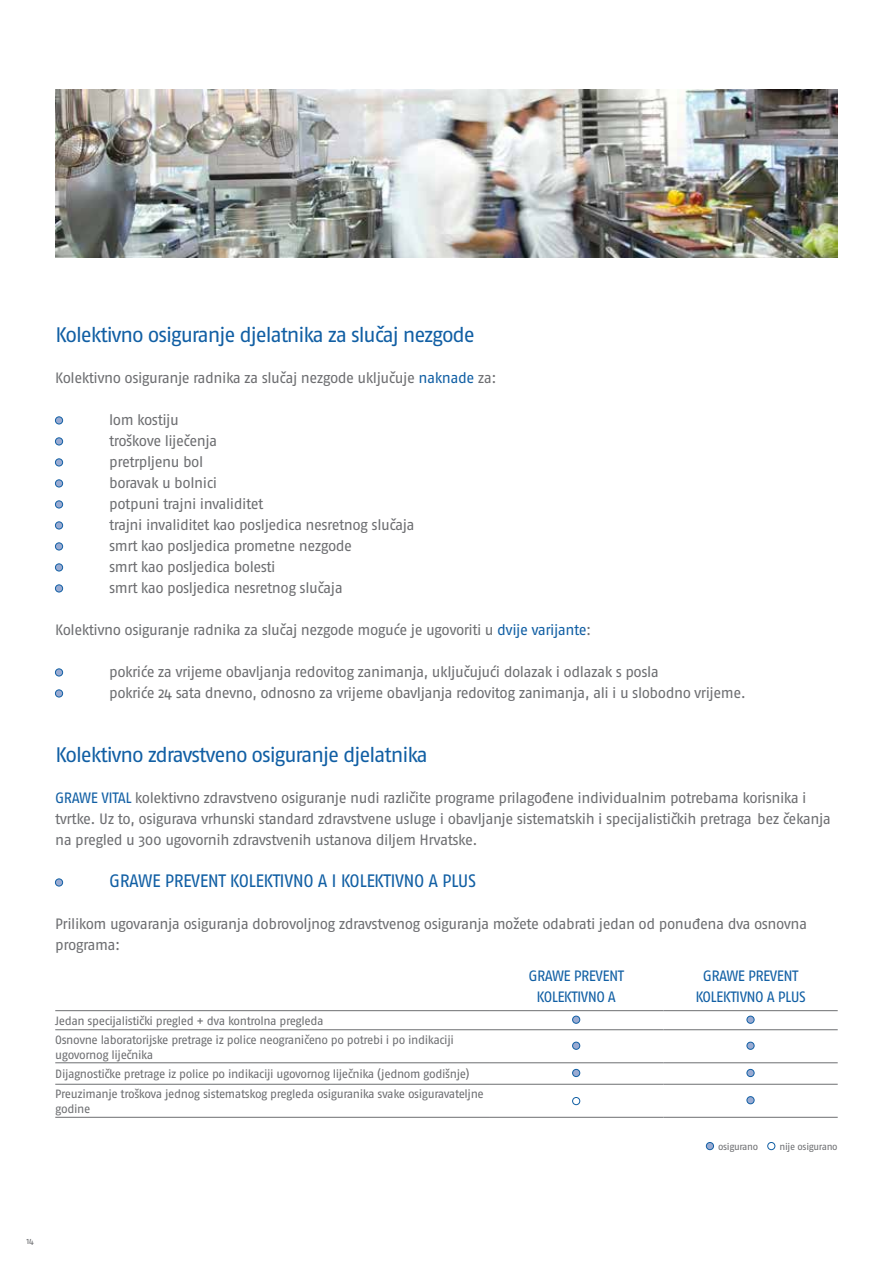
<style>
.page{position:relative;width:893px;height:1263px;background:#fff}
.page>*{position:absolute;margin:0;border:0;box-sizing:border-box;transform-origin:0 0}
.t1{font:21px "Fago Pro";letter-spacing:-.05em;color:#115fa4}
.t2{font:18px "Fago Pro";letter-spacing:-.03em;color:#115fa4}
.t3{font:15px/21px "Fago Pro";letter-spacing:-.03em;color:#6d6e71}
.t4{font:15px/21px "Fago Pro";letter-spacing:-.04em;color:#115fa4;text-align:center}
.t5{font:12px/19.8px "Fago Pro";letter-spacing:-.035em;color:#6d6e71}
.t6{font:9.75px "Fago Pro";letter-spacing:-.03em;color:#6d6e71}
.t7{font:9px "Fago Pro";color:#6d6e71}
.s1{color:#115fa4}
</style>
<div class="page">
<div style="left:55px;top:417px;width:8px;height:7px;background:#9aabd2;border-radius:50%"></div>
<div style="left:55px;top:417px;width:8px;height:7px;border:1px solid #115fa4;border-radius:50%"></div>
<div style="left:55px;top:438px;width:8px;height:7px;background:#9aabd2;border-radius:50%"></div>
<div style="left:55px;top:438px;width:8px;height:7px;border:1px solid #115fa4;border-radius:50%"></div>
<div style="left:55px;top:459px;width:8px;height:7px;background:#9aabd2;border-radius:50%"></div>
<div style="left:55px;top:459px;width:8px;height:7px;border:1px solid #115fa4;border-radius:50%"></div>
<div style="left:55px;top:480px;width:8px;height:7px;background:#9aabd2;border-radius:50%"></div>
<div style="left:55px;top:480px;width:8px;height:7px;border:1px solid #115fa4;border-radius:50%"></div>
<div style="left:55px;top:501px;width:8px;height:7px;background:#9aabd2;border-radius:50%"></div>
<div style="left:55px;top:501px;width:8px;height:7px;border:1px solid #115fa4;border-radius:50%"></div>
<div style="left:55px;top:522px;width:8px;height:7px;background:#9aabd2;border-radius:50%"></div>
<div style="left:55px;top:522px;width:8px;height:7px;border:1px solid #115fa4;border-radius:50%"></div>
<div style="left:55px;top:543px;width:8px;height:7px;background:#9aabd2;border-radius:50%"></div>
<div style="left:55px;top:543px;width:8px;height:7px;border:1px solid #115fa4;border-radius:50%"></div>
<div style="left:55px;top:564px;width:8px;height:7px;background:#9aabd2;border-radius:50%"></div>
<div style="left:55px;top:564px;width:8px;height:7px;border:1px solid #115fa4;border-radius:50%"></div>
<div style="left:55px;top:585px;width:8px;height:7px;background:#9aabd2;border-radius:50%"></div>
<div style="left:55px;top:585px;width:8px;height:7px;border:1px solid #115fa4;border-radius:50%"></div>
<div style="left:55px;top:669px;width:8px;height:7px;background:#9aabd2;border-radius:50%"></div>
<div style="left:55px;top:669px;width:8px;height:7px;border:1px solid #115fa4;border-radius:50%"></div>
<div style="left:55px;top:690px;width:8px;height:7px;background:#9aabd2;border-radius:50%"></div>
<div style="left:55px;top:690px;width:8px;height:7px;border:1px solid #115fa4;border-radius:50%"></div>
<div style="left:55px;top:879px;width:8px;height:7px;background:#9aabd2;border-radius:50%"></div>
<div style="left:55px;top:879px;width:8px;height:7px;border:1px solid #115fa4;border-radius:50%"></div>
<img style="left:55px;top:89px;width:783px;height:168px">
<hr style="left:55px;top:1084px;width:434px;height:1px;background:#6d6e71">
<hr style="left:55px;top:1117px;width:434px;height:1px;background:#6d6e71">
<hr style="left:489px;top:1062px;width:174px;height:1px;background:#6d6e71">
<hr style="left:663px;top:1062px;width:175px;height:1px;background:#6d6e71">
<hr style="left:489px;top:1084px;width:174px;height:1px;background:#6d6e71">
<hr style="left:663px;top:1084px;width:175px;height:1px;background:#6d6e71">
<hr style="left:55px;top:1029px;width:434px;height:1px;background:#6d6e71">
<hr style="left:489px;top:1029px;width:174px;height:1px;background:#6d6e71">
<hr style="left:663px;top:1029px;width:175px;height:1px;background:#6d6e71">
<hr style="left:55px;top:1062px;width:434px;height:1px;background:#6d6e71">
<hr style="left:489px;top:1117px;width:174px;height:1px;background:#6d6e71">
<hr style="left:663px;top:1117px;width:175px;height:1px;background:#6d6e71">
<hr style="left:55px;top:1010px;width:434px;height:1px;background:#6d6e71">
<hr style="left:489px;top:1010px;width:174px;height:1px;background:#6d6e71">
<hr style="left:663px;top:1010px;width:175px;height:1px;background:#6d6e71">
<div style="left:573px;top:1016px;width:7px;height:7px;background:#9aabd2;border-radius:50%"></div>
<div style="left:572px;top:1016px;width:8px;height:7px;border:1px solid #115fa4;border-radius:50%"></div>
<div style="left:747px;top:1016px;width:7px;height:7px;background:#9aabd2;border-radius:50%"></div>
<div style="left:747px;top:1016px;width:7px;height:7px;border:1px solid #115fa4;border-radius:50%"></div>
<div style="left:573px;top:1042px;width:7px;height:7px;background:#9aabd2;border-radius:50%"></div>
<div style="left:572px;top:1042px;width:8px;height:7px;border:1px solid #115fa4;border-radius:50%"></div>
<div style="left:747px;top:1042px;width:7px;height:7px;background:#9aabd2;border-radius:50%"></div>
<div style="left:747px;top:1042px;width:7px;height:7px;border:1px solid #115fa4;border-radius:50%"></div>
<div style="left:573px;top:1069px;width:7px;height:7px;background:#9aabd2;border-radius:50%"></div>
<div style="left:572px;top:1069px;width:8px;height:8px;border:1px solid #115fa4;border-radius:50%"></div>
<div style="left:747px;top:1069px;width:7px;height:7px;background:#9aabd2;border-radius:50%"></div>
<div style="left:747px;top:1069px;width:7px;height:8px;border:1px solid #115fa4;border-radius:50%"></div>
<div style="left:572px;top:1097px;width:8px;height:8px;border:1px solid #115fa4;border-radius:50%"></div>
<div style="left:747px;top:1097px;width:7px;height:7px;background:#9aabd2;border-radius:50%"></div>
<div style="left:747px;top:1096px;width:7px;height:8px;border:1px solid #115fa4;border-radius:50%"></div>
<div style="left:706px;top:1142px;width:7px;height:8px;background:#9aabd2;border-radius:50%"></div>
<div style="left:706px;top:1142px;width:8px;height:8px;border:1px solid #115fa4;border-radius:50%"></div>
<div style="left:767px;top:1142px;width:8px;height:8px;border:1px solid #115fa4;border-radius:50%"></div>
<h1 class="t1" style="left:55px;top:322px;width:421px">Kolektivno osiguranje djelatnika za slučaj nezgode</h1>
<p class="t3" style="left:55px;top:368px;width:443px">Kolektivno osiguranje radnika za slučaj nezgode uključuje <span class="s1">naknade</span> za:</p>
<p class="t3" style="left:109px;top:410px;width:307px">lom kostiju<br>troškove liječenja<br>pretrpljenu bol<br>boravak u bolnici<br>potpuni trajni invaliditet<br>trajni invaliditet kao posljedica nesretnog slučaja smrt kao posljedica prometne nezgode<br>smrt kao posljedica bolesti<br>smrt kao posljedica nesretnog slučaja</p>
<p class="t3" style="left:55px;top:620px;width:538px">Kolektivno osiguranje radnika za slučaj nezgode moguće je ugovoriti u <span class="s1">dvije varijante</span>:</p>
<p class="t3" style="left:109px;top:662px;width:638px">pokriće za vrijeme obavljanja redovitog zanimanja, uključujući dolazak i odlazak s posla<br>pokriće 24 sata dnevno, odnosno za vrijeme obavljanja redovitog zanimanja, ali i u slobodno vrijeme.</p>
<h1 class="t1" style="left:55px;top:742px;width:374px">Kolektivno zdravstveno osiguranje djelatnika</h1>
<p class="t3" style="left:55px;top:788px;width:777px"><span class="s1">GRAWE VITAL</span> kolektivno zdravstveno osiguranje nudi različite programe prilagođene individualnim potrebama korisnika i tvrtke. Uz to, osigurava vrhunski standard zdravstvene usluge i obavljanje sistematskih i specijalističkih pretraga bez čekanja na pregled u 300 ugovornih zdravstvenih ustanova diljem Hrvatske.</p>
<p class="t2" style="left:109px;top:870px;width:368px">GRAWE PREVENT KOLEKTIVNO A I KOLEKTIVNO A PLUS</p>
<p class="t3" style="left:55px;top:914px;width:754px">Prilikom ugovaranja osiguranja dobrovoljnog zdravstvenog osiguranja možete odabrati jedan od ponuđena dva osnovna programa:</p>
<p class="t4" style="left:528px;top:965px;width:97px">GRAWE PREVENT<br>KOLEKTIVNO A</p>
<p class="t4" style="left:695px;top:965px;width:112px">GRAWE PREVENT<br>KOLEKTIVNO A PLUS</p>
<p class="t5" style="left:55px;top:1011px;width:400px;line-height:18.5px">Jedan specijalistički pregled + dva kontrolna pregleda<br>Osnovne laboratorijske pretrage iz police neograničeno po potrebi i po indikaciji</p>
<p class="t5" style="left:55px;top:1044px;width:430px">ugovornog liječnika<br>Dijagnostičke pretrage iz police po indikaciji ugovornog liječnika (jednom godišnje)<br>Preuzimanje troškova jednog sistematskog pregleda osiguranika svake osiguravateljne</p>
<p class="t5" style="left:55px;top:1099px;width:37px">godine</p>
<p class="t6" style="left:718px;top:1141px;width:42px">osigurano</p>
<p class="t6" style="left:779px;top:1141px;width:60px">nije osigurano</p>
<p class="t7" style="left:27px;top:1236px;width:9px">14</p>
</div>
